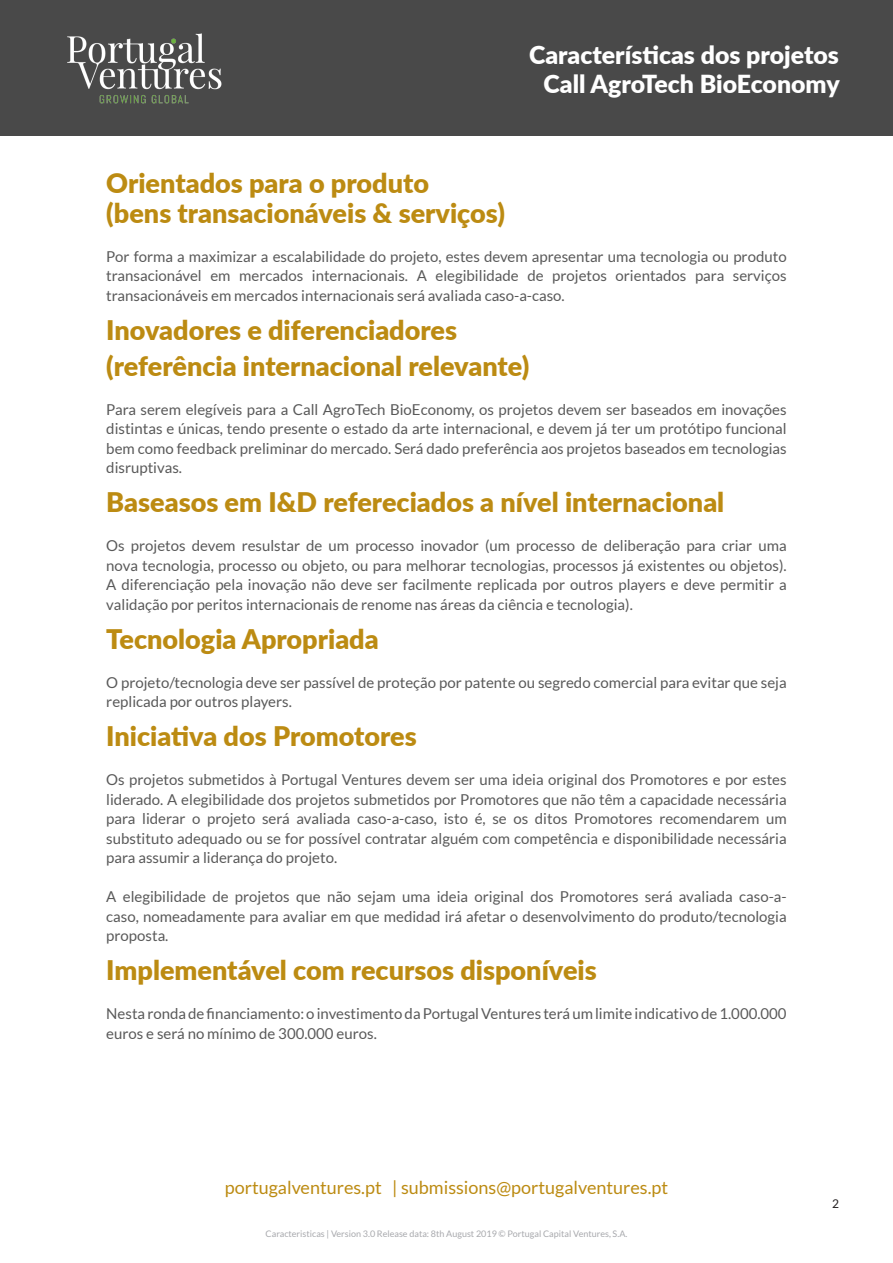
<style>
.page{position:relative;width:893px;height:1263px;background:#fff}
.page>*{position:absolute;margin:0;border:0;box-sizing:border-box;transform-origin:0 0}
.texto_PV{font:900 27px "Lato";color:#bc8b12}
.t1{font:900 24.9px/29.8px "Lato";color:#fff;text-align:center}
.t2{font:18px "Lato";color:#bc8b12}
.texto_PV-2{font:15px/19.5px "Lato";color:#595959;text-align:justify}
.t3{font:12px "Lato";color:#231f20}
.t4{font:9px "Lato";color:#a8a9ad}
</style>
<div class="page">
<div style="left:1px;top:1px;width:892px;height:135px;background:#494949"></div>
<img style="left:67px;top:33px;width:155px;height:71px">
<h2 class="t1" style="left:529px;top:38px;width:312px">Características dos projetos<br>Call AgroTech BioEconomy</h2>
<p class="texto_PV" style="left:106px;top:162px;width:324px">Orientados para o produto</p>
<p class="texto_PV" style="left:106px;top:192px;width:400px">(bens transacionáveis &amp; serviços)</p>
<p class="texto_PV-2" style="left:106px;top:246px;width:682px">Por forma a maximizar a escalabilidade do projeto, estes devem apresentar uma tecnologia ou produto transacionável em mercados internacionais. A elegibilidade de projetos orientados para serviços transacionáveis em mercados internacionais será avaliada caso-a-caso.</p>
<p class="texto_PV" style="left:106px;top:309px;width:352px">Inovadores e diferenciadores</p>
<p class="texto_PV" style="left:106px;top:345px;width:425px">(referência internacional relevante)</p>
<p class="texto_PV-2" style="left:106px;top:399px;width:682px">Para serem elegíveis para a Call AgroTech BioEconomy, os projetos devem ser baseados em inovações distintas e únicas, tendo presente o estado da arte internacional, e devem já ter um protótipo funcional bem como feedback preliminar do mercado. Será dado preferência aos projetos baseados em tecnologias disruptivas.</p>
<p class="texto_PV" style="left:106px;top:482px;width:619px">Baseasos em I&amp;D refereciados a nível internacional</p>
<p class="texto_PV-2" style="left:106px;top:536px;width:682px">Os projetos devem resulstar de um processo inovador (um processo de deliberação para criar uma nova tecnologia, processo ou objeto, ou para melhorar tecnologias, processos já existentes ou objetos).<br>A diferenciação pela inovação não deve ser facilmente replicada por outros players e deve permitir a validação por peritos internacionais de renome nas áreas da ciência e tecnologia).</p>
<p class="texto_PV" style="left:106px;top:618px;width:274px">Tecnologia Apropriada</p>
<p class="texto_PV-2" style="left:106px;top:672px;width:682px">O projeto/tecnologia deve ser passível de proteção por patente ou segredo comercial para evitar que seja replicada por outros players.</p>
<p class="texto_PV" style="left:106px;top:716px;width:312px">Iniciativa dos Promotores</p>
<p class="texto_PV-2" style="left:106px;top:770px;width:682px">Os projetos submetidos à Portugal Ventures devem ser uma ideia original dos Promotores e por estes liderado. A elegibilidade dos projetos submetidos por Promotores que não têm a capacidade necessária para liderar o projeto será avaliada caso-a-caso, isto é, se os ditos Promotores recomendarem um substituto adequado ou se for possível contratar alguém com competência e disponibilidade necessária para assumir a liderança do projeto.</p>
<p class="texto_PV-2" style="left:106px;top:887px;width:682px">A elegibilidade de projetos que não sejam uma ideia original dos Promotores será avaliada caso-a&shy;caso, nomeadamente para avaliar em que medidad irá afetar o desenvolvimento do produto/tecnologia proposta.</p>
<p class="texto_PV" style="left:106px;top:950px;width:492px">Implementável com recursos disponíveis</p>
<p class="texto_PV-2" style="left:106px;top:1004px;width:682px">Nesta ronda de financiamento: o investimento da Portugal Ventures terá um limite indicativo de 1.000.000 euros e será no mínimo de 300.000 euros.</p>
<p class="t2" style="left:225px;top:1177px;width:445px">portugalventures.pt | submissions@portugalventures.pt</p>
<p class="t4" style="left:266px;top:1228px;width:363px">Caracteristicas | Version 3.0 Release data: 8th August 2019 © Portugal Capital Ventures, S.A.</p>
<p class="t3" style="left:832px;top:1197px;width:8px">2</p>
</div>
